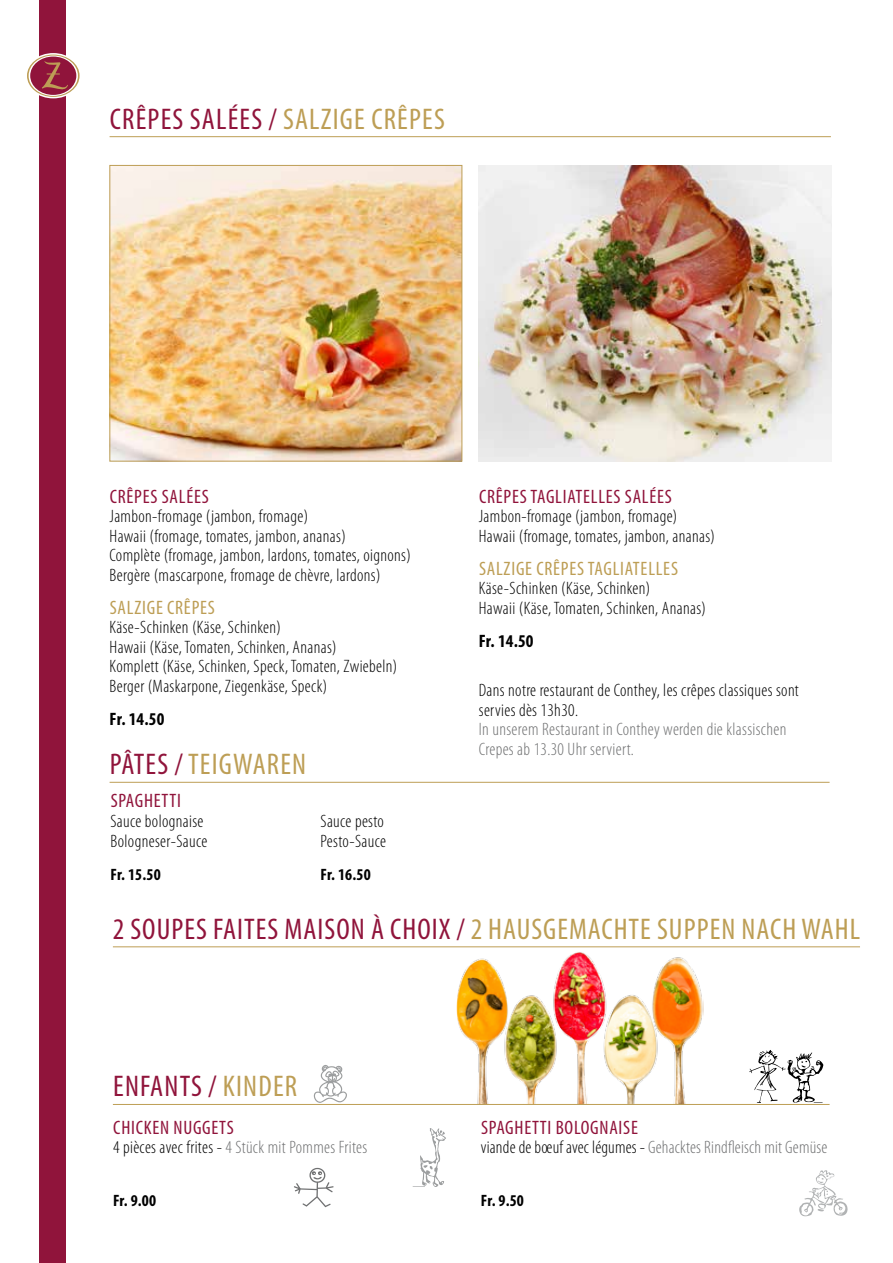
<style>
.page{position:relative;width:893px;height:1263px;background:#fff}
.page>*{position:absolute;margin:0;border:0;box-sizing:border-box;transform-origin:0 0}
.t1{font:condensed 30px "Myriad Pro";letter-spacing:.035em;color:#bd9e55}
.t2{font:condensed 30px "Myriad Pro";letter-spacing:.04em;color:#90143b}
.t3{font:condensed 19.5px "Myriad Pro";letter-spacing:.04em;color:#90143b}
.t4{font:condensed 19.5px "Myriad Pro";letter-spacing:.04em;color:#bd9e55}
.t5{font:300 condensed 18px/19.5px "Myriad Pro";letter-spacing:.02em;color:#000}
.t6{font:300 condensed 18px/19.5px "Myriad Pro";letter-spacing:.02em;color:#707172}
.t7{font:700 condensed 18px "Myriad Pro";letter-spacing:.01em;color:#000}
.t8{font:700 condensed 16.5px "Myriad Pro";letter-spacing:.01em;color:#000}
.s1{color:#bd9e55}
.s2{color:#90143b}
.s3{color:#000}
</style>
<div class="page">
<img style="left:479px;top:165px;width:352px;height:296px">
<img style="left:457px;top:947px;width:246px;height:157px">
<div style="left:40px;top:0;width:26px;height:1263px;background:#90143b"></div>
<svg style="left:27px;top:52px;width:53px;height:48px"></svg>
<hr style="left:110px;top:136px;width:721px;height:1px;background:#bd9e55">
<hr style="left:110px;top:782px;width:720px;height:1px;background:#bd9e55">
<hr style="left:113px;top:1104px;width:717px;height:1px;background:#bd9e55">
<svg style="left:314px;top:1065px;width:33px;height:38px"></svg>
<svg style="left:749px;top:1050px;width:74px;height:53px"></svg>
<svg style="left:799px;top:1170px;width:49px;height:46px"></svg>
<svg style="left:413px;top:1128px;width:33px;height:59px"></svg>
<svg style="left:294px;top:1168px;width:40px;height:39px"></svg>
<img style="left:112px;top:167px;width:348px;height:292px">
<div style="left:110px;top:165px;width:352px;height:296px;border:1px solid #bd9e55"></div>
<hr style="left:113px;top:946px;width:747px;height:1px;background:#bd9e55">
<h1 class="t2" style="left:110px;top:100px;width:336px">CRÊPES SALÉES / <span class="s1">SALZIGE CRÊPES</span></h1>
<p class="t3" style="left:110px;top:484px;width:100px">CRÊPES SALÉES</p>
<p class="t5" style="left:110px;top:507px;width:303px">Jambon-fromage (jambon, fromage)<br>Hawaii (fromage, tomates, jambon, ananas)<br>Complète (fromage, jambon, lardons, tomates, oignons)<br>Bergère (mascarpone, fromage de chèvre, lardons)</p>
<p class="t4" style="left:110px;top:595px;width:107px">SALZIGE CRÊPES</p>
<p class="t5" style="left:110px;top:618px;width:289px">Käse-Schinken (Käse, Schinken)<br>Hawaii (Käse, Tomaten, Schinken, Ananas)<br>Komplett (Käse, Schinken, Speck, Tomaten, Zwiebeln)<br>Berger (Maskarpone, Ziegenkäse, Speck)</p>
<p class="t7" style="left:110px;top:707px;width:56px">Fr. 14.50</p>
<h1 class="t1" style="left:110px;top:746px;width:198px"><span class="s2">PÂTES /</span> TEIGWAREN</h1>
<p class="t3" style="left:111px;top:789px;width:72px">SPAGHETTI</p>
<p class="t5" style="left:110px;top:811px;width:95px">Sauce bolognaise</p>
<p class="t5" style="left:321px;top:811px;width:65px">Sauce pesto</p>
<p class="t5" style="left:110px;top:831px;width:98px">Bologneser-Sauce</p>
<p class="t5" style="left:321px;top:831px;width:67px">Pesto-Sauce</p>
<p class="t8" style="left:110px;top:864px;width:52px">Fr. 15.50</p>
<p class="t8" style="left:320px;top:864px;width:52px">Fr. 16.50</p>
<p class="t3" style="left:479px;top:484px;width:194px">CRÊPES TAGLIATELLES SALÉES</p>
<p class="t5" style="left:479px;top:507px;width:238px">Jambon-fromage (jambon, fromage)<br>Hawaii (fromage, tomates, jambon, ananas)</p>
<p class="t4" style="left:479px;top:556px;width:200px">SALZIGE CRÊPES TAGLIATELLES</p>
<p class="t5" style="left:479px;top:579px;width:229px">Käse-Schinken (Käse, Schinken)<br>Hawaii (Käse, Tomaten, Schinken, Ananas)</p>
<p class="t7" style="left:479px;top:629px;width:56px">Fr. 14.50</p>
<p class="t5" style="left:479px;top:681px;width:322px">Dans notre restaurant de Conthey, les crêpes classiques sont servies dès 13h30.</p>
<p class="t6" style="left:479px;top:720px;width:309px">In unserem Restaurant in Conthey werden die klassischen<br>Crepes ab 13.30 Uhr serviert.</p>
<h1 class="t1" style="left:113px;top:911px;width:749px"><span class="s2">2 SOUPES FAITES MAISON À CHOIX /</span> 2 HAUSGEMACHTE SUPPEN NACH WAHL</h1>
<h1 class="t2" style="left:113px;top:1068px;width:185px">ENFANTS / <span class="s1">KINDER</span></h1>
<p class="t3" style="left:113px;top:1116px;width:122px">CHICKEN NUGGETS</p>
<p class="t6" style="left:113px;top:1138px;width:256px"><span class="s3">4 pièces avec frites -</span> 4 Stück mit Pommes Frites</p>
<p class="t8" style="left:113px;top:1190px;width:45px">Fr. 9.00</p>
<p class="t3" style="left:481px;top:1116px;width:158px">SPAGHETTI BOLOGNAISE</p>
<p class="t6" style="left:481px;top:1138px;width:348px"><span class="s3">viande de boeuf avec légumes -</span> Gehacktes Rindfleisch mit Gemüse</p>
<p class="t8" style="left:481px;top:1190px;width:45px">Fr. 9.50</p>
</div>
